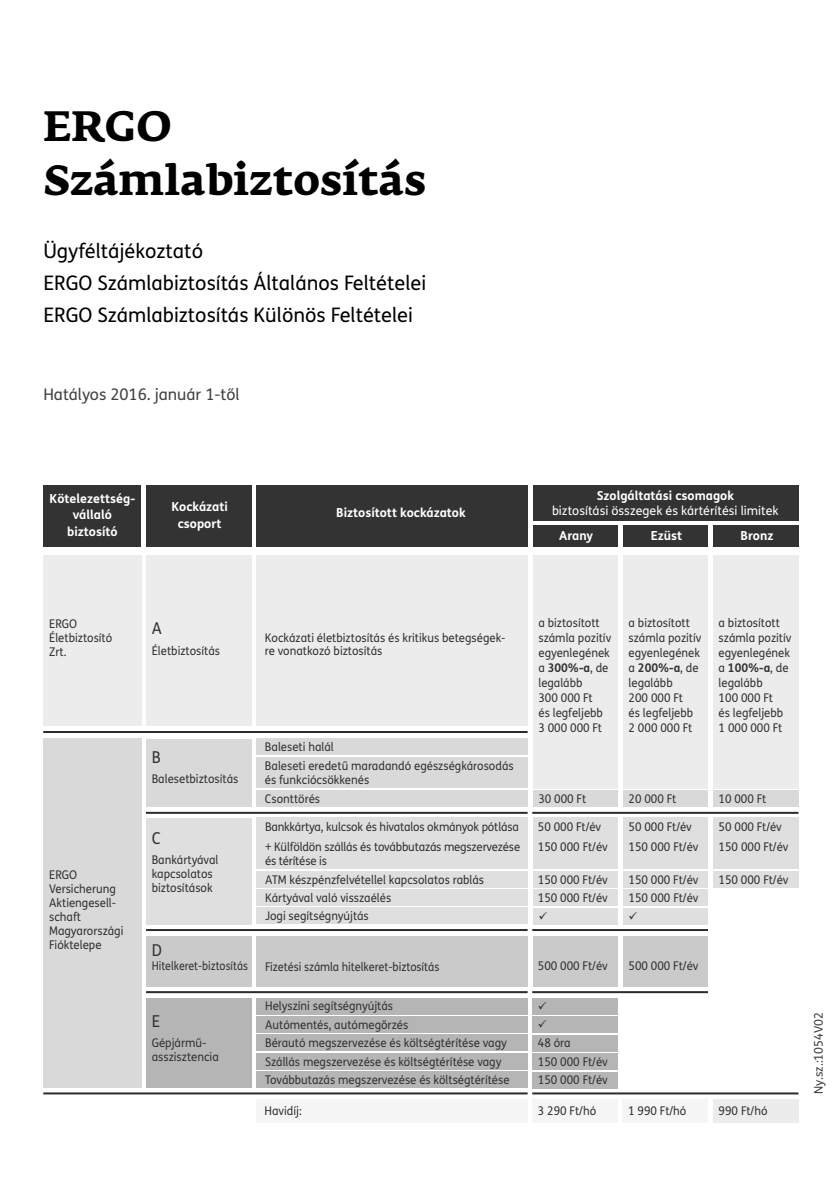
<style>
.page{position:relative;width:840px;height:1191px;background:#fff}
.page>*{position:absolute;margin:0;border:0;box-sizing:border-box;transform-origin:0 0}
.t1{font:700 42px/53.8px "Fedra Serif A";color:#000}
.t2{font:20px/32px "FS Me";color:#000}
.t3{font:16.4px "FS Me";color:#333;scale:.95 1}
.t4{font:16px "FS Me";color:#404040}
.t5{font:700 12.4px/16.6px "FS Me";color:#fff;text-align:center}
.t6{font:12.4px "FS Me";color:#fff}
.t7{font:12px/15px "FS Me";color:#333;scale:.95 1}
.t8{font:12px "FS Me";color:#333;scale:.92 1}
.t9{font:12px "FS Me";color:#333;scale:.89 1}
.t10{font:12px "FS Me";color:#404040}
.s1{font-weight:700}
</style>
<div class="page">
<div style="left:43px;top:738px;width:98px;height:350px;background:#d9d9d9"></div>
<div style="left:146px;top:555px;width:105px;height:170px;background:#ececec"></div>
<div style="left:256px;top:555px;width:271px;height:170px;background:#ececec"></div>
<div style="left:532px;top:555px;width:85px;height:233px;background:#ececec"></div>
<div style="left:622px;top:555px;width:85px;height:233px;background:#ececec"></div>
<div style="left:712px;top:555px;width:86px;height:233px;background:#ececec"></div>
<div style="left:146px;top:738px;width:105px;height:68px;background:#d9d9d9"></div>
<div style="left:256px;top:738px;width:271px;height:17px;background:#d9d9d9"></div>
<div style="left:256px;top:757px;width:271px;height:31px;background:#d9d9d9"></div>
<div style="left:256px;top:790px;width:271px;height:16px;background:#d9d9d9"></div>
<div style="left:146px;top:818px;width:105px;height:106px;background:#dfdfdf"></div>
<div style="left:146px;top:998px;width:105px;height:90px;background:#b5b5b5"></div>
<div style="left:146px;top:936px;width:105px;height:50px;background:#cacaca"></div>
<div style="left:532px;top:790px;width:85px;height:16px;background:#d9d9d9"></div>
<div style="left:622px;top:790px;width:85px;height:16px;background:#d9d9d9"></div>
<div style="left:712px;top:790px;width:86px;height:16px;background:#d9d9d9"></div>
<hr style="left:43px;top:731px;width:484px;height:2px;background:#2b2b2b">
<div style="left:532px;top:525px;width:85px;height:21px;background:#333"></div>
<div style="left:622px;top:525px;width:85px;height:21px;background:#333"></div>
<div style="left:712px;top:525px;width:86px;height:21px;background:#333"></div>
<hr style="left:146px;top:812px;width:381px;height:2px;background:#2b2b2b">
<hr style="left:532px;top:812px;width:266px;height:2px;background:#2b2b2b">
<hr style="left:43px;top:1092px;width:484px;height:2px;background:#2b2b2b">
<hr style="left:532px;top:1092px;width:266px;height:2px;background:#2b2b2b">
<hr style="left:146px;top:929px;width:381px;height:2px;background:#2b2b2b">
<hr style="left:532px;top:929px;width:175px;height:2px;background:#2b2b2b">
<hr style="left:146px;top:991px;width:381px;height:2px;background:#2b2b2b">
<hr style="left:532px;top:991px;width:175px;height:2px;background:#2b2b2b">
<div style="left:256px;top:818px;width:271px;height:50px;background:#dfdfdf"></div>
<div style="left:532px;top:817px;width:85px;height:52px;background:#dfdfdf"></div>
<div style="left:622px;top:818px;width:85px;height:51px;background:#dfdfdf"></div>
<div style="left:712px;top:818px;width:86px;height:51px;background:#dfdfdf"></div>
<div style="left:256px;top:871px;width:271px;height:16px;background:#dfdfdf"></div>
<div style="left:532px;top:871px;width:85px;height:16px;background:#dfdfdf"></div>
<div style="left:622px;top:871px;width:85px;height:16px;background:#dfdfdf"></div>
<div style="left:712px;top:871px;width:86px;height:16px;background:#dfdfdf"></div>
<div style="left:256px;top:889px;width:271px;height:16px;background:#dfdfdf"></div>
<div style="left:532px;top:889px;width:85px;height:16px;background:#dfdfdf"></div>
<div style="left:622px;top:889px;width:85px;height:16px;background:#dfdfdf"></div>
<div style="left:256px;top:907px;width:271px;height:17px;background:#dfdfdf"></div>
<div style="left:532px;top:908px;width:85px;height:16px;background:#dfdfdf"></div>
<div style="left:622px;top:908px;width:85px;height:16px;background:#dfdfdf"></div>
<div style="left:256px;top:936px;width:271px;height:50px;background:#cacaca"></div>
<div style="left:532px;top:936px;width:85px;height:50px;background:#cacaca"></div>
<div style="left:622px;top:936px;width:85px;height:50px;background:#cacaca"></div>
<div style="left:256px;top:998px;width:271px;height:16px;background:#b5b5b5"></div>
<div style="left:532px;top:998px;width:85px;height:16px;background:#b5b5b5"></div>
<div style="left:256px;top:1016px;width:271px;height:16px;background:#b5b5b5"></div>
<div style="left:532px;top:1016px;width:85px;height:16px;background:#b5b5b5"></div>
<div style="left:256px;top:1034px;width:271px;height:17px;background:#b5b5b5"></div>
<div style="left:532px;top:1035px;width:85px;height:16px;background:#b5b5b5"></div>
<div style="left:256px;top:1053px;width:271px;height:16px;background:#b5b5b5"></div>
<div style="left:532px;top:1053px;width:85px;height:16px;background:#b5b5b5"></div>
<div style="left:256px;top:1071px;width:271px;height:17px;background:#b5b5b5"></div>
<div style="left:532px;top:1071px;width:85px;height:17px;background:#b5b5b5"></div>
<div style="left:532px;top:485px;width:266px;height:35px;background:#333"></div>
<div style="left:146px;top:485px;width:105px;height:61px;background:#333"></div>
<div style="left:256px;top:485px;width:271px;height:61px;background:#333"></div>
<div style="left:43px;top:555px;width:98px;height:170px;background:#ececec"></div>
<div style="left:43px;top:485px;width:98px;height:61px;background:#333"></div>
<div style="left:256px;top:1099px;width:271px;height:23px;background:#f5f5f5"></div>
<div style="left:532px;top:1099px;width:85px;height:24px;background:#f5f5f5"></div>
<div style="left:622px;top:1099px;width:85px;height:24px;background:#f5f5f5"></div>
<div style="left:712px;top:1099px;width:86px;height:24px;background:#ececec"></div>
<h1 class="t1" style="left:43px;top:99px;width:384px">ERGO<br>Számlabiztosítás</h1>
<h2 class="t2" style="left:43px;top:237px;width:384px">Ügyféltájékoztató<br>ERGO Számlabiztosítás Általános Feltételei<br>ERGO Számlabiztosítás Különös Feltételei</h2>
<h3 class="t4" style="left:43px;top:388px;width:198px">Hatályos 2016. január 1-től</h3>
<p class="t5" style="left:50px;top:491px;width:87px">Kötelezettség&shy;vállaló biztosító</p>
<p class="t5" style="left:171px;top:500px;width:58px">Kockázati csoport</p>
<p class="t5" style="left:336px;top:506px;width:131px">Biztosított kockázatok</p>
<p class="t5" style="left:596px;top:488px;width:139px">Szolgáltatási csomagok</p>
<p class="t6" style="left:551px;top:505px;width:228px">biztosítási összegek és kártérítési limitek</p>
<p class="t5" style="left:559px;top:528px;width:36px">Arany</p>
<p class="t5" style="left:650px;top:528px;width:33px">Ezüst</p>
<p class="t5" style="left:740px;top:528px;width:34px">Bronz</p>
<p class="t7" style="left:49px;top:618px;width:68px;line-height:14px">ERGO<br>Életbiztosító<br>Zrt.</p>
<p class="t7" style="left:49px;top:869px;width:80px;line-height:14px">ERGO<br>Versicherung<br>Aktiengesell&shy;schaft<br>Magyarországi<br>Fióktelepe</p>
<h3 class="t3" style="left:152px;top:622px;width:12px">A</h3>
<p class="t7" style="left:152px;top:644px;width:73px">Életbiztosítás</p>
<h3 class="t3" style="left:152px;top:751px;width:11px">B</h3>
<p class="t7" style="left:152px;top:772px;width:93px">Balesetbiztosítás</p>
<h3 class="t3" style="left:152px;top:832px;width:11px">C</h3>
<p class="t7" style="left:152px;top:854px;width:72px;line-height:14px">Bankártyával kapcsolatos biztosítások</p>
<h3 class="t3" style="left:152px;top:944px;width:12px">D</h3>
<p class="t9" style="left:152px;top:961px;width:110px">Hitelkeret-biztosítás</p>
<h3 class="t3" style="left:152px;top:1014px;width:10px">E</h3>
<p class="t7" style="left:152px;top:1036px;width:72px;line-height:14px">Gépjármű&shy;asszisztencia</p>
<p class="t7" style="left:265px;top:633px;width:255px;line-height:12.6px">Kockázati életbiztosítás és kritikus betegségek&shy;re vonatkozó biztosítás</p>
<p class="t7" style="left:265px;top:739px;width:263px;line-height:19px">Baleseti halál<br>Baleseti eredetű maradandó egészségkárosodás</p>
<p class="t7" style="left:265px;top:771px;width:111px;line-height:19px">és funkciócsökkenés<br>Csonttörés</p>
<p class="t7" style="left:265px;top:818px;width:270px;line-height:19.6px">Bankkártya, kulcsok és hivatalos okmányok pótlása + Külföldön szállás és továbbutazás megszervezése</p>
<p class="t7" style="left:265px;top:853px;width:232px;line-height:18.4px">és térítése is<br>ATM készpénzfelvétellel kapcsolatos rablás<br>Kártyával való visszaélés<br>Jogi segítségnyújtás</p>
<p class="t8" style="left:265px;top:962px;width:191px">Fizetési számla hitelkeret-biztosítás</p>
<p class="t7" style="left:265px;top:998px;width:259px;line-height:18.4px">Helyszíni segítségnyújtás<br>Autómentés, autómegőrzés<br>Bérautó megszervezése és költségtérítése vagy Szállás megszervezése és költségtérítése vagy Továbbutazás megszervezése és költségtérítése</p>
<p class="t7" style="left:538px;top:617px;width:78px">a biztosított számla pozitív egyenlegének a <span class="s1">300%-a</span>, de legalább<br>300 000 Ft<br>és legfeljebb<br>3 000 000 Ft</p>
<p class="t7" style="left:628px;top:617px;width:78px">a biztosított számla pozitív egyenlegének a <span class="s1">200%-a</span>, de legalább<br>200 000 Ft<br>és legfeljebb<br>2 000 000 Ft</p>
<p class="t7" style="left:718px;top:617px;width:78px">a biztosított számla pozitív egyenlegének a <span class="s1">100%-a</span>, de legalább<br>100 000 Ft<br>és legfeljebb<br>1 000 000 Ft</p>
<p class="t7" style="left:538px;top:792px;width:52px">30 000 Ft</p>
<p class="t7" style="left:628px;top:792px;width:52px">20 000 Ft</p>
<p class="t7" style="left:718px;top:792px;width:52px">10 000 Ft</p>
<p class="t7" style="left:537px;top:818px;width:75px;line-height:19.6px">50 000 Ft/év<br>150 000 Ft/év</p>
<p class="t7" style="left:628px;top:818px;width:75px;line-height:19.6px">50 000 Ft/év<br>150 000 Ft/év</p>
<p class="t7" style="left:718px;top:818px;width:75px;line-height:19.6px">50 000 Ft/év<br>150 000 Ft/év</p>
<p class="t7" style="left:537px;top:873px;width:75px">150 000 Ft/év</p>
<p class="t7" style="left:628px;top:873px;width:75px">150 000 Ft/év</p>
<p class="t7" style="left:718px;top:873px;width:75px">150 000 Ft/év</p>
<p class="t7" style="left:537px;top:891px;width:75px">150 000 Ft/év</p>
<p class="t7" style="left:628px;top:891px;width:75px">150 000 Ft/év</p>
<p class="t7" style="left:537px;top:960px;width:75px">500 000 Ft/év</p>
<p class="t7" style="left:628px;top:960px;width:75px">500 000 Ft/év</p>
<p class="t7" style="left:537px;top:1035px;width:75px;line-height:18.4px">48 óra<br>150 000 Ft/év<br>150 000 Ft/év</p>
<p class="t7" style="left:264px;top:1104px;width:41px">Havidíj:</p>
<p class="t7" style="left:537px;top:1104px;width:63px">3 290 Ft/hó</p>
<p class="t7" style="left:628px;top:1104px;width:63px">1 990 Ft/hó</p>
<p class="t7" style="left:718px;top:1104px;width:53px">990 Ft/hó</p>
<p class="t10" style="left:813px;top:1094px;width:84px;rotate:-90deg">Ny.sz.:1054V02</p>
</div>
